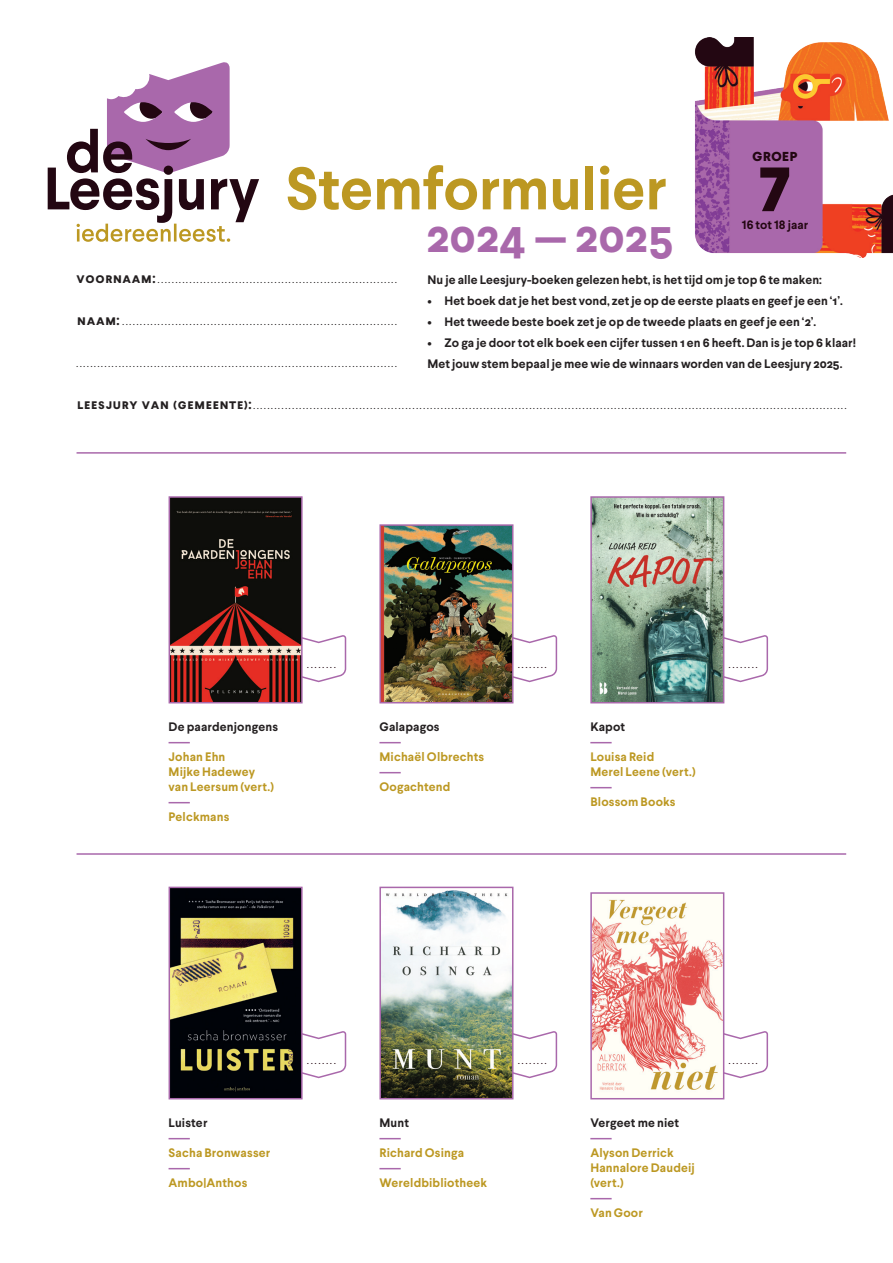
<style>
.page{position:relative;width:893px;height:1263px;background:#fff}
.page>*{position:absolute;margin:0;border:0;box-sizing:border-box;transform-origin:0 0}
.t1{font:700 81px "Larsseit";color:#230712}
.t2{font:700 59.7px "Larsseit";color:#bc9822}
.t3{font:700 46.2px "Larsseit";color:#a968ab}
.t4{font:700 16.8px "Larsseit";color:#230712}
.t5{font:700 12.3px/21px "Larsseit";letter-spacing:.005em;color:#231f20}
.t6{font:700 12.3px/15px "Larsseit";letter-spacing:.01em;color:#bc9822}
.t7{font:700 12.15px "Larsseit";color:#230712}
.t8{font:700 7.5px "Larsseit";color:#231f20}
.t9{font:700 7.5px "Larsseit";color:#230712}
.s1{font-size:14.25px}
</style>
<div class="page">
<svg style="left:48px;top:62px;width:211px;height:180px"></svg>
<hr style="left:77px;top:452px;width:769px;height:2px;background:#a968ab">
<img style="left:695px;top:37px;width:198px;height:220px">
<hr style="left:77px;top:853px;width:769px;height:2px;background:#a968ab">
<svg style="left:303px;top:635px;width:44px;height:48px"></svg>
<svg style="left:513px;top:634px;width:45px;height:49px"></svg>
<svg style="left:724px;top:634px;width:45px;height:49px"></svg>
<svg style="left:169px;top:742px;width:21px;height:1px"></svg>
<svg style="left:169px;top:802px;width:21px;height:1px"></svg>
<svg style="left:379px;top:742px;width:22px;height:1px"></svg>
<svg style="left:379px;top:772px;width:22px;height:1px"></svg>
<svg style="left:590px;top:742px;width:22px;height:1px"></svg>
<svg style="left:590px;top:787px;width:22px;height:1px"></svg>
<img style="left:172px;top:499px;width:128px;height:201px">
<div style="left:169px;top:496px;width:134px;height:207px;border:2px solid #a968ab"></div>
<img style="left:382px;top:527px;width:128px;height:173px">
<div style="left:379px;top:524px;width:134px;height:179px;border:2px solid #a968ab"></div>
<img style="left:593px;top:499px;width:128px;height:201px">
<div style="left:590px;top:496px;width:134px;height:207px;border:2px solid #a968ab"></div>
<svg style="left:303px;top:1031px;width:44px;height:48px"></svg>
<svg style="left:513px;top:1030px;width:45px;height:49px"></svg>
<svg style="left:724px;top:1030px;width:45px;height:49px"></svg>
<svg style="left:169px;top:1138px;width:21px;height:1px"></svg>
<svg style="left:169px;top:1168px;width:21px;height:1px"></svg>
<svg style="left:379px;top:1138px;width:22px;height:1px"></svg>
<svg style="left:379px;top:1168px;width:22px;height:1px"></svg>
<svg style="left:590px;top:1138px;width:22px;height:1px"></svg>
<svg style="left:590px;top:1198px;width:22px;height:1px"></svg>
<img style="left:172px;top:890px;width:128px;height:206px">
<div style="left:169px;top:887px;width:134px;height:212px;border:2px solid #a968ab"></div>
<img style="left:382px;top:890px;width:128px;height:206px">
<div style="left:379px;top:887px;width:134px;height:212px;border:2px solid #a968ab"></div>
<img style="left:593px;top:899px;width:128px;height:193px">
<div style="left:590px;top:892px;width:134px;height:207px;border:2px solid #a968ab"></div>
<h3 class="t4" style="left:752px;top:144px;width:47px">groep</h3>
<h1 class="t1" style="left:757px;top:131px;width:37px">7</h1>
<h3 class="t7" style="left:742px;top:217px;width:68px">16 tot 18 jaar</h3>
<h2 class="t2" style="left:286px;top:150px;width:383px">Stemformulier</h2>
<h3 class="t3" style="left:426px;top:207px;width:249px">2024 — 2025</h3>
<p class="t8" style="left:76px;top:276px;width:322px"><span class="s1">voornaam:</span>....................................................................</p>
<p class="t8" style="left:77px;top:318px;width:321px"><span class="s1">naam:</span> ..............................................................................</p>
<h3 class="t5" style="left:427px;top:269px;width:396px">Nu je alle Leesjury-boeken gelezen hebt, is het tijd om je top 6 te maken:</h3>
<h3 class="t5" style="left:427px;top:290px;width:417px">• Het boek dat je het best vond, zet je op de eerste plaats en geef je een ‘1’.</h3>
<h3 class="t5" style="left:427px;top:311px;width:390px">• Het tweede beste boek zet je op de tweede plaats en geef je een ‘2’.</h3>
<h3 class="t5" style="left:427px;top:332px;width:430px">• Zo ga je door tot elk boek een cijfer tussen 1 en 6 heeft. Dan is je top 6 klaar!<br>Met jouw stem bepaal je mee wie de winnaars worden van de Leesjury 2025.</h3>
<p class="t8" style="left:77px;top:360px;width:322px">...........................................................................................</p>
<p class="t8" style="left:77px;top:402px;width:771px"><span class="s1">leesjury van (gemeente):</span>........................................................................................................................................................................</p>
<h3 class="t5" style="left:169px;top:716px;width:111px">De paardenjongens</h3>
<h3 class="t6" style="left:169px;top:749px;width:107px">Johan Ehn<br>Mijke Hadewey van Leersum (vert.)</h3>
<h3 class="t6" style="left:169px;top:809px;width:62px">Pelckmans</h3>
<p class="t9" style="left:307px;top:660px;width:30px">........</p>
<p class="t9" style="left:518px;top:660px;width:30px">........</p>
<p class="t9" style="left:729px;top:660px;width:30px">........</p>
<h3 class="t5" style="left:379px;top:716px;width:62px">Galapagos</h3>
<h3 class="t6" style="left:379px;top:749px;width:106px">Michaël Olbrechts</h3>
<h3 class="t6" style="left:379px;top:779px;width:73px">Oogachtend</h3>
<h3 class="t5" style="left:590px;top:716px;width:36px">Kapot</h3>
<h3 class="t6" style="left:590px;top:749px;width:106px">Louisa Reid<br>Merel Leene (vert.)</h3>
<h3 class="t6" style="left:590px;top:794px;width:87px">Blossom Books</h3>
<h3 class="t5" style="left:169px;top:1112px;width:40px">Luister</h3>
<h3 class="t6" style="left:169px;top:1145px;width:103px">Sacha Bronwasser</h3>
<h3 class="t6" style="left:169px;top:1175px;width:80px">Ambo|Anthos</h3>
<p class="t9" style="left:307px;top:1056px;width:30px">........</p>
<p class="t9" style="left:518px;top:1056px;width:30px">........</p>
<p class="t9" style="left:729px;top:1056px;width:30px">........</p>
<h3 class="t5" style="left:379px;top:1112px;width:31px">Munt</h3>
<h3 class="t6" style="left:379px;top:1145px;width:86px">Richard Osinga</h3>
<h3 class="t6" style="left:379px;top:1175px;width:109px">Wereldbibliotheek</h3>
<h3 class="t5" style="left:590px;top:1112px;width:90px">Vergeet me niet</h3>
<h3 class="t6" style="left:590px;top:1145px;width:107px">Alyson Derrick<br>Hannalore Daudeij (vert.)</h3>
<h3 class="t6" style="left:590px;top:1205px;width:54px">Van Goor</h3>
</div>
